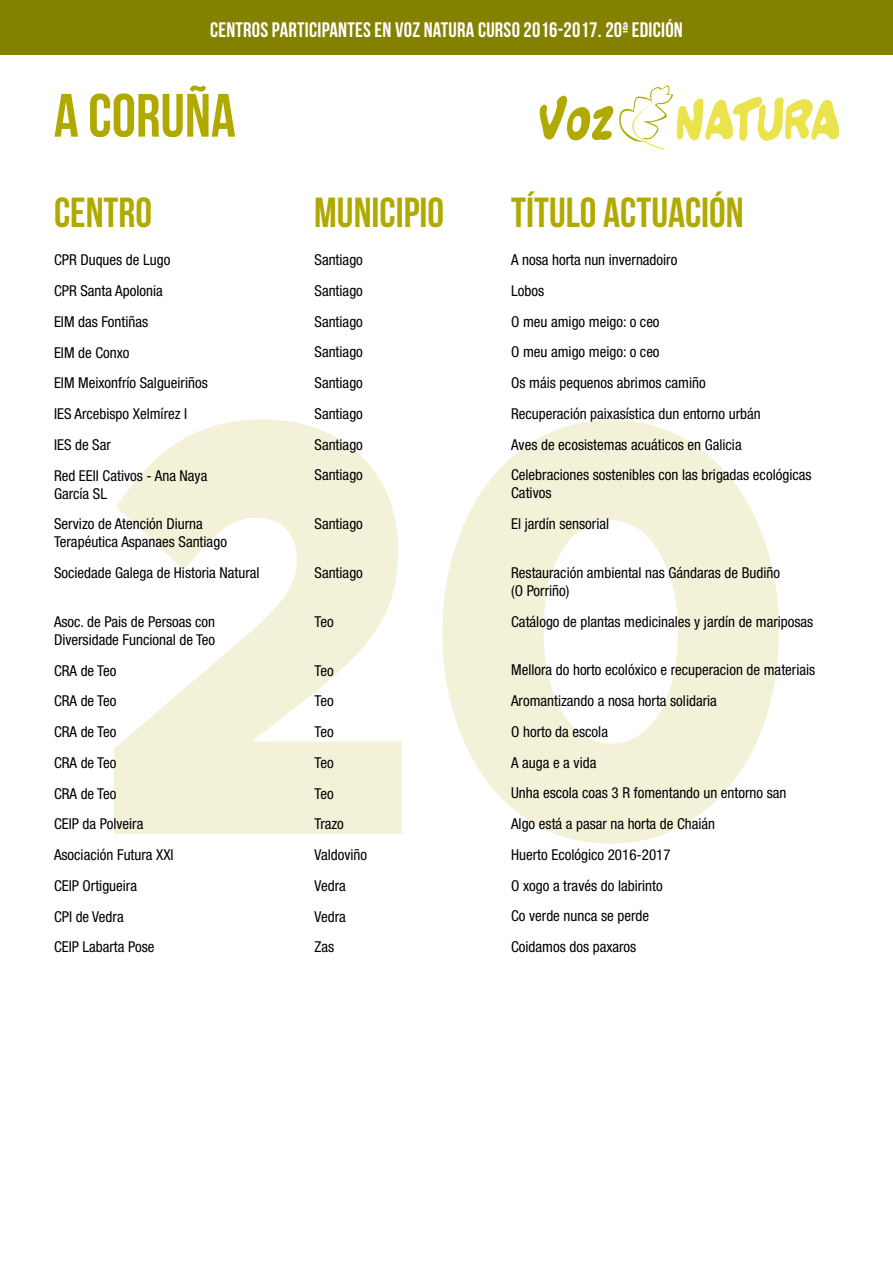
<style>
.page{position:relative;width:893px;height:1263px;background:#fff}
.page>*{position:absolute;margin:0;border:0;box-sizing:border-box;transform-origin:0 0}
.t1{font:700 61.05px "Bebas Neue";color:#b0aa00}
.t2{font:42px "Bebas Neue";color:#b0aa00}
.t3{font:21px "Bebas Neue";letter-spacing:.01em;color:#fff}
.t4{font:condensed 15px/30.8px "Helvetica Neue LT Std";color:#000}
</style>
<div class="page">
<svg style="left:114px;top:419px;width:288px;height:415px;fill:#f3f2d9"></svg>
<svg style="left:442px;top:420px;width:337px;height:424px;fill:#f3f2d9"></svg>
<div style="left:0;top:0;width:893px;height:54px;background:#848000"></div>
<svg style="left:540px;top:85px;width:299px;height:64px"></svg>
<h3 class="t3" style="left:210px;top:19px;width:474px">CENTROS PARTICIPANTES EN VOZ NATURA CURSO 2016-2017. 20ª EDICIÓN</h3>
<h1 class="t1" style="left:54px;top:82px;width:183px">A CORUÑA</h1>
<h2 class="t2" style="left:54px;top:190px;width:100px">CENTRO</h2>
<h2 class="t2" style="left:314px;top:190px;width:131px">MUNICIPIO</h2>
<h2 class="t2" style="left:511px;top:190px;width:234px">TÍTULO ACTUACIÓN</h2>
<p class="t4" style="left:54px;top:245px;width:155px">CPR Duques de Lugo<br>CPR Santa Apolonia<br>EIM das Fontiñas<br>EIM de Conxo<br>EIM Meixonfrío Salgueiriños<br>IES Arcebispo Xelmírez I<br>IES de Sar<br>Red EEII Cativos - Ana Naya</p>
<p class="t4" style="left:54px;top:478px;width:150px">García SL<br>Servizo de Atención Diurna</p>
<p class="t4" style="left:54px;top:527px;width:207px">Terapéutica Aspanaes Santiago<br>Sociedade Galega de Historia Natural</p>
<p class="t4" style="left:54px;top:612px;width:163px;line-height:18px">Asoc. de Pais de Persoas con<br>Diversidade Funcional de Teo</p>
<p class="t4" style="left:54px;top:655px;width:121px">CRA de Teo<br>CRA de Teo<br>CRA de Teo<br>CRA de Teo<br>CRA de Teo<br>CEIP da Polveira<br>Asociación Futura XXI<br>CEIP Ortigueira<br>CPI de Vedra<br>CEIP Labarta Pose</p>
<p class="t4" style="left:314px;top:244px;width:50px;text-align:justify">Santiago Santiago Santiago Santiago Santiago Santiago Santiago Santiago</p>
<p class="t4" style="left:314px;top:508px;width:50px">Santiago</p>
<p class="t4" style="left:314px;top:557px;width:50px">Santiago</p>
<p class="t4" style="left:314px;top:606px;width:21px">Teo</p>
<p class="t4" style="left:314px;top:655px;width:54px">Teo<br>Teo<br>Teo<br>Teo<br>Teo<br>Trazo<br>Valdoviño<br>Vedra<br>Vedra<br>Zas</p>
<p class="t4" style="left:511px;top:244px;width:302px">A nosa horta nun invernadoiro<br>Lobos<br>O meu amigo meigo: o ceo<br>O meu amigo meigo: o ceo<br>Os máis pequenos abrimos camiño<br>Recuperación paixasística dun entorno urbán<br>Aves de ecosistemas acuáticos en Galicia<br>Celebraciones sostenibles con las brigadas ecológicas</p>
<p class="t4" style="left:511px;top:478px;width:100px">Cativos<br>El jardín sensorial</p>
<p class="t4" style="left:511px;top:563px;width:271px;line-height:18px">Restauración ambiental nas Gándaras de Budiño (O Porriño)</p>
<p class="t4" style="left:511px;top:606px;width:304px">Catálogo de plantas medicinales y jardín de mariposas</p>
<p class="t4" style="left:511px;top:655px;width:306px">Mellora do horto ecolóxico e recuperacion de materiais<br>Aromantizando a nosa horta solidaria<br>O horto da escola<br>A auga e a vida<br>Unha escola coas 3 R fomentando un entorno san<br>Algo está a pasar na horta de Chaián<br>Huerto Ecológico 2016-2017<br>O xogo a través do labirinto<br>Co verde nunca se perde<br>Coidamos dos paxaros</p>
</div>
